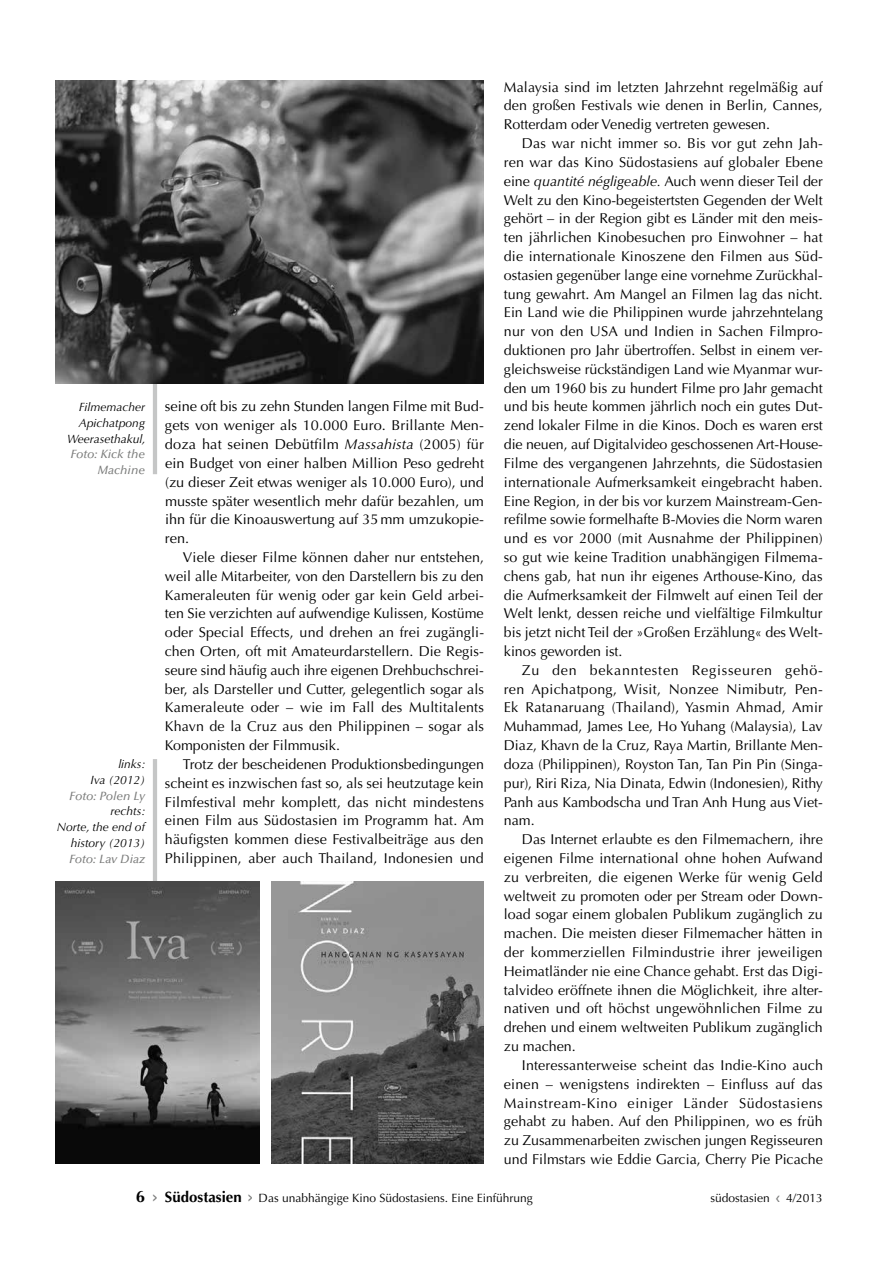
<style>
.page{position:relative;width:893px;height:1263px;background:#fff}
.page>*{position:absolute;margin:0;border:0;box-sizing:border-box;transform-origin:0 0}
.t1{font:14.25px/18.8px "Optima LT Std";color:#000;text-align:justify}
.t2{font:italic 12px/15.9px "Optima LT Std";color:#000;text-align:right}
.t3{font:12px "Optima LT Std";color:#000}
.t4{font:italic 500 12px/15.9px "Optima LT Std";color:#7a7b7a;text-align:right}
.s1{font-style:italic}
.s2{font-weight:700;font-size:16.5px}
.s3{font-family:"Interstate Regular 3";color:#7a7b7a}
.s4{font-weight:700;font-size:15px}
.s5{font-family:"Interstate";color:#7a7b7a}
</style>
<div class="page">
<hr style="left:153px;top:759px;width:4px;height:229px;background:#c5c6c6">
<hr style="left:153px;top:245px;width:4px;height:229px;background:#c5c6c6">
<img style="left:56px;top:882px;width:204px;height:282px">
<img style="left:271px;top:882px;width:213px;height:282px">
<img style="left:56px;top:80px;width:428px;height:303px">
<p class="t2" style="left:67px;top:399px;width:80px">Filmemacher<br>Apichatpong<br>Weerasethakul,</p>
<p class="t4" style="left:71px;top:446px;width:76px">Foto: Kick the<br>Machine</p>
<p class="t2" style="left:90px;top:756px;width:57px">links:<br>Iva (2012)</p>
<p class="t4" style="left:69px;top:788px;width:77px">Foto: Polen Ly</p>
<p class="t2" style="left:57px;top:803px;width:90px">rechts:<br>Norte, the end of history (2013)</p>
<p class="t4" style="left:69px;top:851px;width:77px">Foto: Lav Diaz</p>
<p class="t1" style="left:165px;top:397px;width:321px">seine oft bis zu zehn Stunden langen Filme mit Bud&shy;gets von weniger als 10.000 Euro. Brillante Men&shy;doza hat seinen Debütfilm <span class="s1">Massahista</span> (2005) für ein Budget von einer halben Million Peso gedreht (zu dieser Zeit etwas weniger als 10.000 Euro), und musste später wesentlich mehr dafür bezahlen, um ihn für die Kinoauswertung auf 35mm umzukopie&shy;ren.</p>
<p class="t1" style="left:165px;top:548px;width:321px;text-indent:18px">Viele dieser Filme können daher nur entstehen, weil alle Mitarbeiter, von den Darstellern bis zu den Kameraleuten für wenig oder gar kein Geld arbei&shy;ten Sie verzichten auf aufwendige Kulissen, Kostüme oder Special Effects, und drehen an frei zugängli&shy;chen Orten, oft mit Amateurdarstellern. Die Regis&shy;seure sind häufig auch ihre eigenen Drehbuchschrei&shy;ber, als Darsteller und Cutter, gelegentlich sogar als Kameraleute oder – wie im Fall des Multitalents Khavn de la Cruz aus den Philippinen – sogar als Komponisten der Filmmusik.</p>
<p class="t1" style="left:165px;top:755px;width:320px;text-indent:18px">Trotz der bescheidenen Produktionsbedingungen scheint es inzwischen fast so, als sei heutzutage kein Filmfestival mehr komplett, das nicht mindestens einen Film aus Südostasien im Programm hat. Am häufigsten kommen diese Festivalbeiträge aus den Philippinen, aber auch Thailand, Indonesien und</p>
<p class="t1" style="left:504px;top:78px;width:320px">Malaysia sind im letzten Jahrzehnt regelmäßig auf den großen Festivals wie denen in Berlin, Cannes, Rotterdam oder Venedig vertreten gewesen.</p>
<p class="t1" style="left:504px;top:134px;width:321px;text-indent:18px">Das war nicht immer so. Bis vor gut zehn Jah&shy;ren war das Kino Südostasiens auf globaler Ebene eine <span class="s1">quantité négligeable.</span> Auch wenn dieser Teil der Welt zu den Kino-begeistertsten Gegenden der Welt gehört – in der Region gibt es Länder mit den meis&shy;ten jährlichen Kinobesuchen pro Einwohner – hat die internationale Kinoszene den Filmen aus Süd&shy;ostasien gegenüber lange eine vornehme Zurückhal&shy;tung gewahrt. Am Mangel an Filmen lag das nicht.<br>Ein Land wie die Philippinen wurde jahrzehntelang nur von den USA und Indien in Sachen Filmpro&shy;duktionen pro Jahr übertroffen. Selbst in einem ver&shy;gleichsweise rückständigen Land wie Myanmar wur&shy;den um 1960 bis zu hundert Filme pro Jahr gemacht und bis heute kommen jährlich noch ein gutes Dut&shy;zend lokaler Filme in die Kinos. Doch es waren erst die neuen, auf Digitalvideo geschossenen Art-House-Filme des vergangenen Jahrzehnts, die Südostasien internationale Aufmerksamkeit eingebracht haben.<br>Eine Region, in der bis vor kurzem Mainstream-Gen&shy;refilme sowie formelhafte B-Movies die Norm waren und es vor 2000 (mit Ausnahme der Philippinen) so gut wie keine Tradition unabhängigen Filmema&shy;chens gab, hat nun ihr eigenes Arthouse-Kino, das die Aufmerksamkeit der Filmwelt auf einen Teil der Welt lenkt, dessen reiche und vielfältige Filmkultur bis jetzt nicht Teil der »Großen Erzählung« des Welt&shy;kinos geworden ist.</p>
<p class="t1" style="left:504px;top:661px;width:321px;text-indent:18px">Zu den bekanntesten Regisseuren gehö&shy;ren Apichatpong, Wisit, Nonzee Nimibutr, Pen-Ek Ratanaruang (Thailand), Yasmin Ahmad, Amir Muhammad, James Lee, Ho Yuhang (Malaysia), Lav Diaz, Khavn de la Cruz, Raya Martin, Brillante Men&shy;doza (Philippinen), Royston Tan, Tan Pin Pin (Singa&shy;pur), Riri Riza, Nia Dinata, Edwin (Indonesien), Rithy Panh aus Kambodscha und Tran Anh Hung aus Viet&shy;nam.</p>
<p class="t1" style="left:504px;top:830px;width:320px;text-indent:18px">Das Internet erlaubte es den Filmemachern, ihre eigenen Filme international ohne hohen Aufwand zu verbreiten, die eigenen Werke für wenig Geld weltweit zu promoten oder per Stream oder Down&shy;load sogar einem globalen Publikum zugänglich zu machen. Die meisten dieser Filmemacher hätten in der kommerziellen Filmindustrie ihrer jeweiligen Heimatländer nie eine Chance gehabt. Erst das Digi&shy;talvideo eröffnete ihnen die Möglichkeit, ihre alter&shy;nativen und oft höchst ungewöhnlichen Filme zu drehen und einem weltweiten Publikum zugänglich zu machen.</p>
<p class="t1" style="left:504px;top:1056px;width:321px;text-indent:18px">Interessanterweise scheint das Indie-Kino auch einen – wenigstens indirekten – Einfluss auf das Mainstream-Kino einiger Länder Südostasiens gehabt zu haben. Auf den Philippinen, wo es früh zu Zusammenarbeiten zwischen jungen Regisseuren und Filmstars wie Eddie Garcia, Cherry Pie Picache</p>
<p class="t3" style="left:136px;top:1190px;width:398px"><span class="s2">6</span> <span class="s3">&gt;</span> <span class="s4">Südostasien</span> <span class="s5">&gt;</span> Das unabhängige Kino Südostasiens. Eine Einführung</p>
<p class="t3" style="left:710px;top:1190px;width:114px">südostasien <span class="s5">‹</span> 4/2013</p>
</div>
